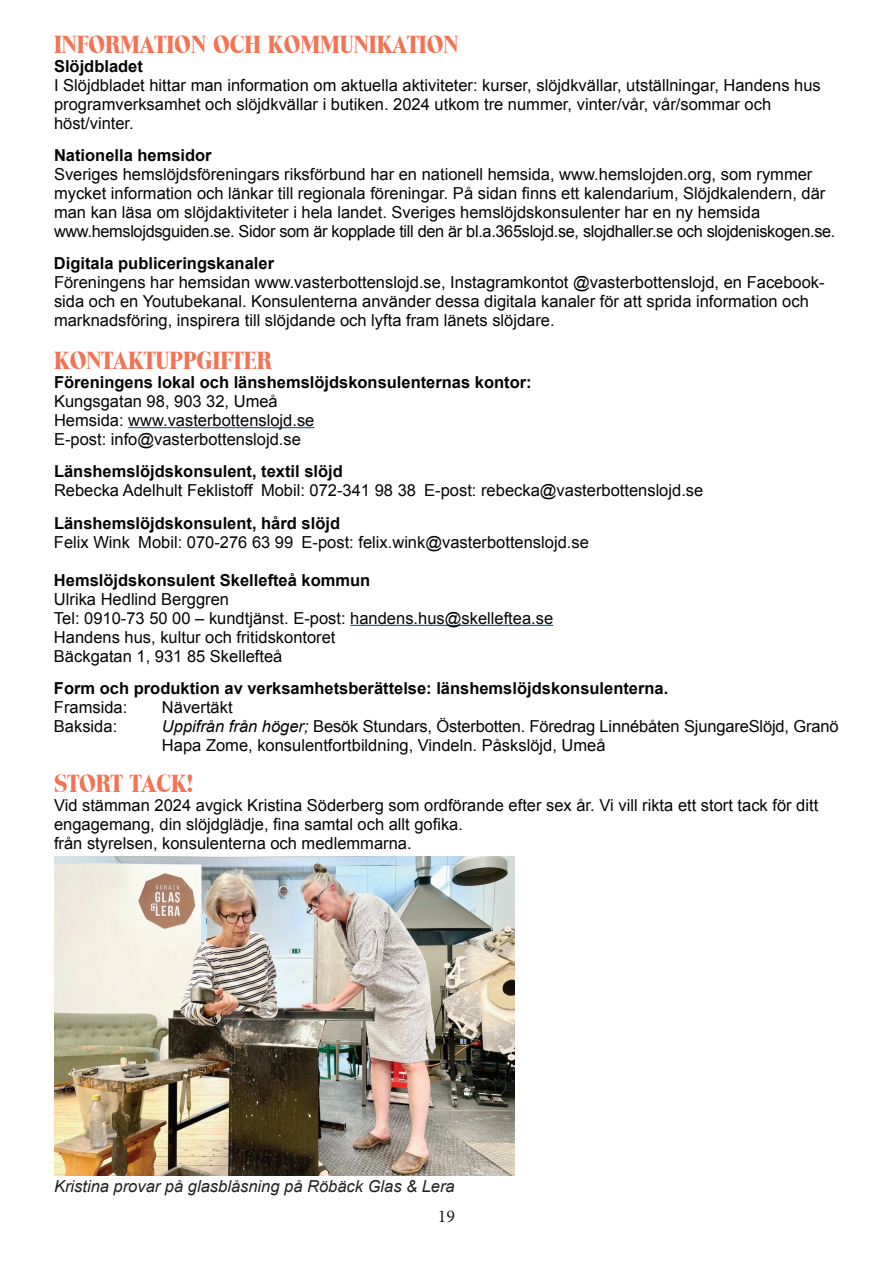
<style>
.page{position:relative;width:893px;height:1263px;background:#fff}
.page>*{position:absolute;margin:0;border:0;box-sizing:border-box;transform-origin:0 0}
.t1{font:700 24px "Toledo";color:#f37354}
.t2{font:18px "Minion Pro";color:#231f20}
.t3{font:16.5px/19px "Arial";color:#040503}
.t4{font:700 16.5px "Arial";color:#040503}
.t5{font:italic 16.5px "Arial";color:#231f20}
.s1{font-style:italic}
</style>
<div class="page">
<hr style="left:128px;top:427px;width:186px;height:1px;background:#1075bc">
<hr style="left:350px;top:625px;width:203px;height:1px;background:#1075bc">
<img style="left:54px;top:857px;width:461px;height:319px">
<h1 class="t1" style="left:54px;top:30px;width:406px">INFORMATION OCH KOMMUNIKATION</h1>
<p class="t4" style="left:54px;top:55px;width:90px">Slöjdbladet</p>
<p class="t3" style="left:54px;top:75px;width:768px">I Slöjdbladet hittar man information om aktuella aktiviteter: kurser, slöjdkvällar, utställningar, Handens hus programverksamhet och slöjdkvällar i butiken. 2024 utkom tre nummer, vinter/vår, vår/sommar och höst/vinter.</p>
<p class="t4" style="left:54px;top:144px;width:159px">Nationella hemsidor</p>
<p class="t3" style="left:54px;top:165px;width:783px">Sveriges hemslöjdsföreningars riksförbund har en nationell hemsida, www.hemslojden.org, som rymmer mycket information och länkar till regionala föreningar. På sidan finns ett kalendarium, Slöjdkalendern, där man kan läsa om slöjdaktiviteter i hela landet. Sveriges hemslöjdskonsulenter har en ny hemsida www.hemslojdsguiden.se. Sidor som är kopplade till den är bl.a.365slojd.se, slojdhaller.se och slojdeniskogen.se.</p>
<p class="t4" style="left:54px;top:253px;width:222px">Digitala publiceringskanaler</p>
<p class="t3" style="left:54px;top:273px;width:772px">Föreningens har hemsidan www.vasterbottenslojd.se, Instagramkontot @vasterbottenslojd, en Facebook&shy;sida och en Youtubekanal. Konsulenterna använder dessa digitala kanaler för att sprida information och marknadsföring, inspirera till slöjdande och lyfta fram länets slöjdare.</p>
<h1 class="t1" style="left:54px;top:346px;width:219px">KONTAKTUPPGIFTER</h1>
<p class="t4" style="left:54px;top:371px;width:479px">Föreningens lokal och länshemslöjdskonsulenternas kontor:</p>
<p class="t3" style="left:54px;top:392px;width:262px">Kungsgatan 98, 903 32, Umeå<br>Hemsida: www.vasterbottenslojd.se<br>E-post: info@vasterbottenslojd.se</p>
<p class="t4" style="left:54px;top:460px;width:290px">Länshemslöjdskonsulent, textil slöjd</p>
<p class="t3" style="left:54px;top:481px;width:651px">Rebecka Adelhult Feklistoff Mobil: 072-341 98 38 E-post: rebecka@vasterbottenslojd.se</p>
<p class="t4" style="left:54px;top:512px;width:288px">Länshemslöjdskonsulent, hård slöjd</p>
<p class="t3" style="left:54px;top:533px;width:536px">Felix Wink Mobil: 070-276 63 99 E-post: felix.wink@vasterbottenslojd.se</p>
<p class="t4" style="left:54px;top:569px;width:318px">Hemslöjdskonsulent Skellefteå kommun</p>
<p class="t3" style="left:54px;top:589px;width:501px">Ulrika Hedlind Berggren<br>Tel: 0910-73 50 00 – kundtjänst. E-post: handens.hus@skelleftea.se Handens hus, kultur och fritidskontoret<br>Bäckgatan 1, 931 85 Skellefteå</p>
<p class="t4" style="left:54px;top:677px;width:616px">Form och produktion av verksamhetsberättelse: länshemslöjdskonsulenterna.</p>
<p class="t3" style="left:54px;top:698px;width:75px">Framsida:</p>
<p class="t3" style="left:162px;top:698px;width:72px">Nävertäkt</p>
<p class="t3" style="left:54px;top:717px;width:65px">Baksida:</p>
<p class="t3" style="left:162px;top:717px;width:678px"><span class="s1">Uppifrån från höger;</span> Besök Stundars, Österbotten. Föredrag Linnébåten SjungareSlöjd, Granö<br>Hapa Zome, konsulentfortbildning, Vindeln. Påskslöjd, Umeå</p>
<h1 class="t1" style="left:54px;top:769px;width:140px">STORT TACK!</h1>
<p class="t3" style="left:54px;top:796px;width:766px">Vid stämman 2024 avgick Kristina Söderberg som ordförande efter sex år. Vi vill rikta ett stort tack för ditt engagemang, din slöjdglädje, fina samtal och allt gofika.<br>från styrelsen, konsulenterna och medlemmarna.</p>
<p class="t5" style="left:54px;top:1175px;width:402px">Kristina provar på glasblåsning på Röbäck Glas &amp; Lera</p>
<p class="t2" style="left:438px;top:1204px;width:19px">19</p>
</div>
